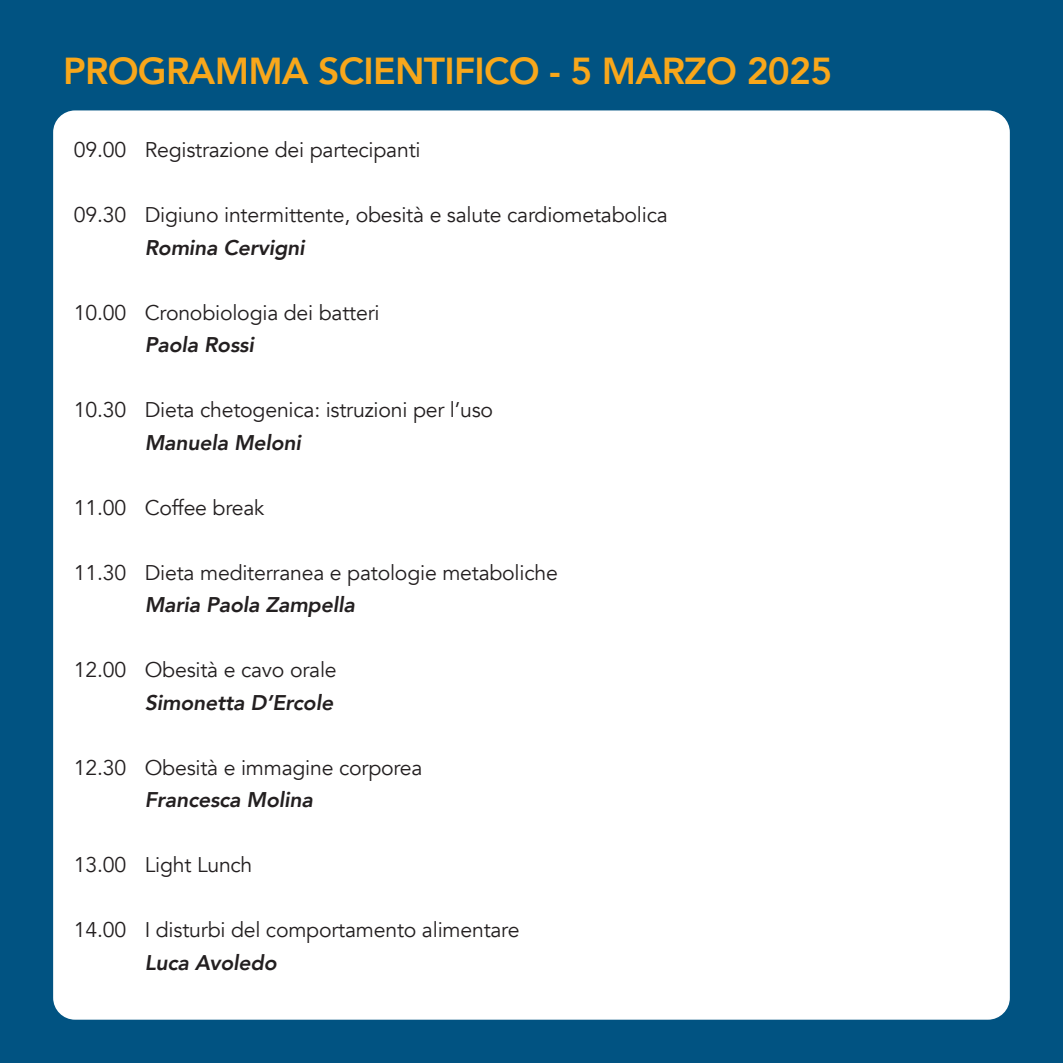
<style>
.page{position:relative;width:1063px;height:1063px;background:#fff}
.page>*{position:absolute;margin:0;border:0;box-sizing:border-box;transform-origin:0 0}
.t1{font:800 37.5px "Avenir";letter-spacing:-.02em;color:#f8a71b}
.t2{font:21.25px "Avenir";letter-spacing:-.01em;color:#231f20}
.t3{font:italic 800 21.25px "Avenir";letter-spacing:-.01em;color:#231f20}
</style>
<div class="page">
<div style="left:0;top:0;width:620px;height:619px;background:#015382"></div>
<div style="left:620px;top:0;width:443px;height:797px;background:#015382"></div>
<div style="left:0;top:619px;width:620px;height:444px;background:#015382"></div>
<div style="left:620px;top:797px;width:443px;height:266px;background:#015382"></div>
<div style="left:53px;top:110px;width:957px;height:910px;background:#fff;border-radius:22px"></div>
<h1 class="t1" style="left:63px;top:42px;width:771px">PROGRAMMA SCIENTIFICO - 5 MARZO 2025</h1>
<p class="t2" style="left:74px;top:137px;width:348px">09.00 Registrazione dei partecipanti</p>
<p class="t2" style="left:74px;top:202px;width:595px">09.30 Digiuno intermittente, obesità e salute cardiometabolica</p>
<p class="t3" style="left:145px;top:235px;width:161px">Romina Cervigni</p>
<p class="t2" style="left:74px;top:300px;width:307px">10.00 Cronobiologia dei batteri</p>
<p class="t3" style="left:145px;top:332px;width:111px">Paola Rossi</p>
<p class="t2" style="left:74px;top:397px;width:421px">10.30 Dieta chetogenica: istruzioni per l’uso</p>
<p class="t3" style="left:145px;top:430px;width:158px">Manuela Meloni</p>
<p class="t2" style="left:74px;top:495px;width:192px">11.00 Coffee break</p>
<p class="t2" style="left:74px;top:560px;width:485px">11.30 Dieta mediterranea e patologie metaboliche</p>
<p class="t3" style="left:145px;top:592px;width:212px">Maria Paola Zampella</p>
<p class="t2" style="left:74px;top:657px;width:264px">12.00 Obesità e cavo orale</p>
<p class="t3" style="left:145px;top:690px;width:190px">Simonetta D’Ercole</p>
<p class="t2" style="left:74px;top:755px;width:350px">12.30 Obesità e immagine corporea</p>
<p class="t3" style="left:145px;top:787px;width:170px">Francesca Molina</p>
<p class="t2" style="left:74px;top:852px;width:180px">13.00 Light Lunch</p>
<p class="t2" style="left:74px;top:917px;width:447px">14.00 I disturbi del comportamento alimentare</p>
<p class="t3" style="left:145px;top:950px;width:133px">Luca Avoledo</p>
</div>
